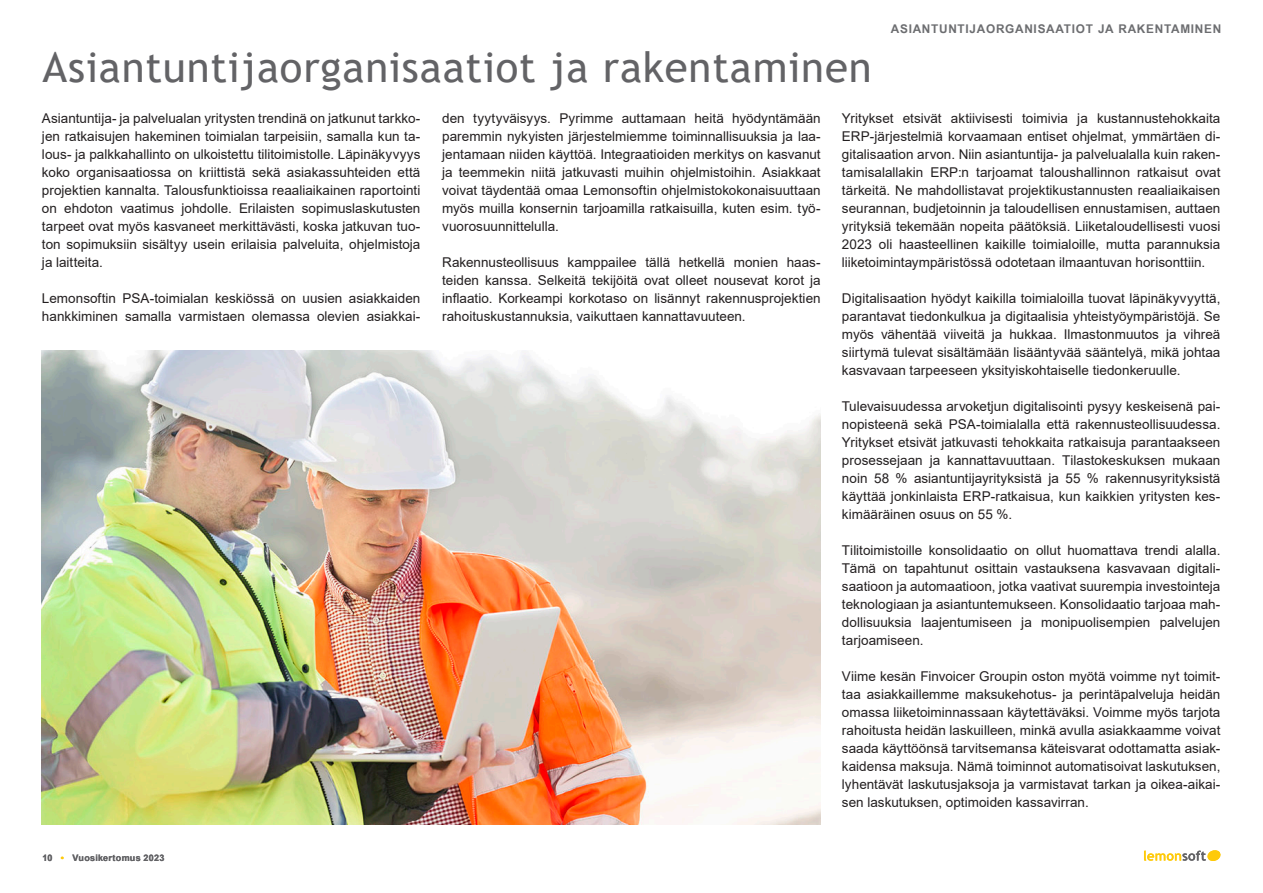
<style>
.page{position:relative;width:1263px;height:893px;background:#fff}
.page>*{position:absolute;margin:0;border:0;box-sizing:border-box;transform-origin:0 0}
.Otsikko_Iso{font:42px "Trebuchet MS";letter-spacing:.02em;color:#636366}
.Leipis{font:13.5px/18px "Arial";color:#231f20;text-align:justify}
.YLÄSIVU_OTS{font:700 12px "Arial Narrow";letter-spacing:.05em;color:#6c6d70;scale:1.2 1}
.t1{font:700 9px "Arial";letter-spacing:.03em;color:#636366}
.s1{color:#feca0a}
</style>
<div class="page">
<svg style="left:1144px;top:850px;width:77px;height:11px"></svg>
<img style="left:42px;top:351px;width:779px;height:474px">
<p class="YLÄSIVU_OTS" style="left:891px;top:20px;width:277px">ASIANTUNTIJAORGANISAATIOT JA RAKENTAMINEN</p>
<p class="Otsikko_Iso" style="left:43px;top:41px;width:831px">Asiantuntijaorganisaatiot ja rakentaminen</p>
<p class="Leipis" style="left:42px;top:109px;width:380px">Asiantuntija- ja palvelualan yritysten trendinä on jatkunut tarkko&shy;jen ratkaisujen hakeminen toimialan tarpeisiin, samalla kun ta&shy;lous- ja palkkahallinto on ulkoistettu tilitoimistolle. Läpinäkyvyys koko organisaatiossa on kriittistä sekä asiakassuhteiden että projektien kannalta. Talousfunktioissa reaaliaikainen raportointi on ehdoton vaatimus johdolle. Erilaisten sopimuslaskutusten tarpeet ovat myös kasvaneet merkittävästi, koska jatkuvan tuo&shy;ton sopimuksiin sisältyy usein erilaisia palveluita, ohjelmistoja ja laitteita.</p>
<p class="Leipis" style="left:42px;top:289px;width:380px">Lemonsoftin PSA-toimialan keskiössä on uusien asiakkaiden hankkiminen samalla varmistaen olemassa olevien asiakkai-</p>
<p class="Leipis" style="left:442px;top:109px;width:380px">den tyytyväisyys. Pyrimme auttamaan heitä hyödyntämään paremmin nykyisten järjestelmiemme toiminnallisuuksia ja laa&shy;jentamaan niiden käyttöä. Integraatioiden merkitys on kasvanut ja teemmekin niitä jatkuvasti muihin ohjelmistoihin. Asiakkaat voivat täydentää omaa Lemonsoftin ohjelmistokokonaisuuttaan myös muilla konsernin tarjoamilla ratkaisuilla, kuten esim. työ&shy;vuorosuunnittelulla.</p>
<p class="Leipis" style="left:442px;top:253px;width:380px">Rakennusteollisuus kamppailee tällä hetkellä monien haas&shy;teiden kanssa. Selkeitä tekijöitä ovat olleet nousevat korot ja inflaatio. Korkeampi korkotaso on lisännyt rakennusprojektien rahoituskustannuksia, vaikuttaen kannattavuuteen.</p>
<p class="Leipis" style="left:842px;top:109px;width:380px">Yritykset etsivät aktiivisesti toimivia ja kustannustehokkaita ERP-järjestelmiä korvaamaan entiset ohjelmat, ymmärtäen di&shy;gitalisaation arvon. Niin asiantuntija- ja palvelualalla kuin raken&shy;tamisalallakin ERP:n tarjoamat taloushallinnon ratkaisut ovat tärkeitä. Ne mahdollistavat projektikustannusten reaaliaikaisen seurannan, budjetoinnin ja taloudellisen ennustamisen, auttaen yrityksiä tekemään nopeita päätöksiä. Liiketaloudellisesti vuosi 2023 oli haasteellinen kaikille toimialoille, mutta parannuksia liiketoimintaympäristössä odotetaan ilmaantuvan horisonttiin.</p>
<p class="Leipis" style="left:842px;top:289px;width:380px">Digitalisaation hyödyt kaikilla toimialoilla tuovat läpinäkyvyyttä, parantavat tiedonkulkua ja digitaalisia yhteistyöympäristöjä. Se myös vähentää viiveitä ja hukkaa. Ilmastonmuutos ja vihreä siirtymä tulevat sisältämään lisääntyvää sääntelyä, mikä johtaa kasvavaan tarpeeseen yksityiskohtaiselle tiedonkeruulle.</p>
<p class="Leipis" style="left:842px;top:397px;width:380px;text-align:left">Tulevaisuudessa arvoketjun digitalisointi pysyy keskeisenä pai&shy;nopisteenä sekä PSA-toimialalla että rakennusteollisuudessa.<br>Yritykset etsivät jatkuvasti tehokkaita ratkaisuja parantaakseen prosessejaan ja kannattavuuttaan. Tilastokeskuksen mukaan noin 58 % asiantuntijayrityksistä ja 55 % rakennusyrityksistä käyttää jonkinlaista ERP-ratkaisua, kun kaikkien yritysten kes&shy;kimääräinen osuus on 55 %.</p>
<p class="Leipis" style="left:842px;top:541px;width:380px;text-align:left">Tilitoimistoille konsolidaatio on ollut huomattava trendi alalla.<br>Tämä on tapahtunut osittain vastauksena kasvavaan digitali&shy;saatioon ja automaatioon, jotka vaativat suurempia investointeja teknologiaan ja asiantuntemukseen. Konsolidaatio tarjoaa mah&shy;dollisuuksia laajentumiseen ja monipuolisempien palvelujen tarjoamiseen.</p>
<p class="Leipis" style="left:842px;top:667px;width:380px">Viime kesän Finvoicer Groupin oston myötä voimme nyt toimit&shy;taa asiakkaillemme maksukehotus- ja perintäpalveluja heidän omassa liiketoiminnassaan käytettäväksi. Voimme myös tarjota rahoitusta heidän laskuilleen, minkä avulla asiakkaamme voivat saada käyttöönsä tarvitsemansa käteisvarat odottamatta asiak&shy;kaidensa maksuja. Nämä toiminnot automatisoivat laskutuksen, lyhentävät laskutusjaksoja ja varmistavat tarkan ja oikea-aikai&shy;sen laskutuksen, optimoiden kassavirran.</p>
<p class="t1" style="left:43px;top:852px;width:123px">10 <span class="s1">•</span> Vuosikertomus 2023</p>
</div>
